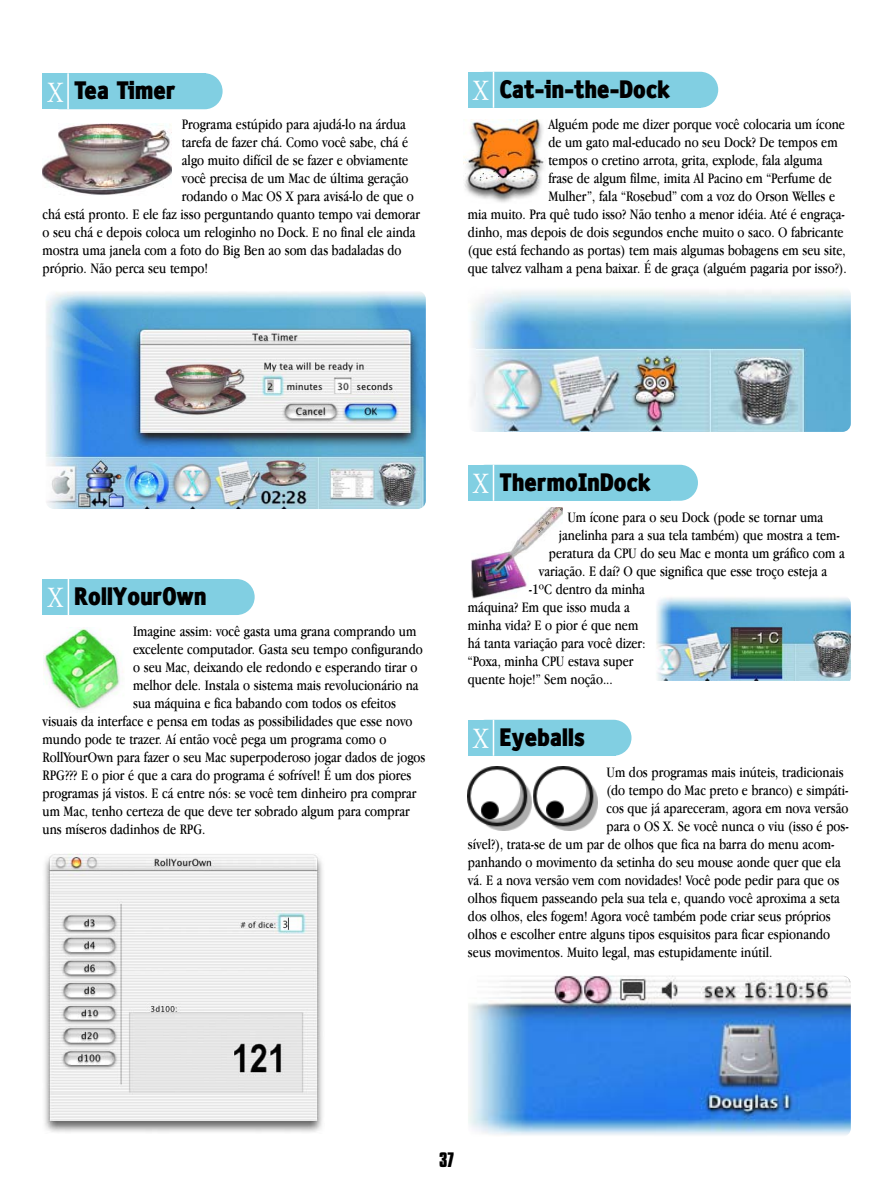
<style>
.page{position:relative;width:893px;height:1191px;background:#fff}
.page>*{position:absolute;margin:0;border:0;box-sizing:border-box;transform-origin:0 0}
.t1{font:800 24px "Oficina";color:#000}
.t2{font:700 18px "Compacta BT";color:#000}
.t3{font:15px "Macmania Garamond Normal";color:#000}
.s1{font-family:"Macmania Garamond";font-weight:300;font-size:30.75px;color:#fff}
</style>
<div class="page">
<img style="left:471px;top:507px;width:91px;height:91px">
<img style="left:463px;top:120px;width:81px;height:83px">
<div style="left:468px;top:72px;width:250px;height:36px;background:#81cfe2;border-radius:18px"></div>
<div style="left:468px;top:72px;width:232px;height:36px;background:#81cfe2"></div>
<hr style="left:492px;top:72px;width:2px;height:36px;background:#fff">
<img style="left:468px;top:286px;width:382px;height:146px;border-radius:9px">
<div style="left:43px;top:73px;width:179px;height:36px;background:#81cfe2;border-radius:18px"></div>
<div style="left:43px;top:73px;width:163px;height:36px;background:#81cfe2"></div>
<hr style="left:67px;top:73px;width:2px;height:36px;background:#fff">
<img style="left:46px;top:291px;width:380px;height:218px;border-radius:9px">
<img style="left:43px;top:124px;width:128px;height:71px">
<img style="left:468px;top:976px;width:382px;height:161px;border-radius:9px">
<div style="left:468px;top:720px;width:163px;height:36px;background:#81cfe2;border-radius:18px"></div>
<div style="left:468px;top:720px;width:147px;height:36px;background:#81cfe2"></div>
<hr style="left:492px;top:720px;width:2px;height:36px;background:#fff">
<img style="left:44px;top:853px;width:279px;height:279px">
<div style="left:43px;top:579px;width:212px;height:36px;background:#81cfe2;border-radius:18px"></div>
<div style="left:43px;top:579px;width:181px;height:36px;background:#81cfe2"></div>
<hr style="left:68px;top:579px;width:1px;height:36px;background:#fff">
<img style="left:43px;top:627px;width:81px;height:83px">
<div style="left:468px;top:465px;width:230px;height:36px;background:#81cfe2;border-radius:18px"></div>
<img style="left:656px;top:597px;width:194px;height:84px">
<img style="left:468px;top:766px;width:129px;height:64px">
<div style="left:468px;top:465px;width:202px;height:36px;background:#81cfe2"></div>
<hr style="left:492px;top:465px;width:2px;height:36px;background:#fff">
<h1 class="t1" style="left:48px;top:82px;width:130px"><span class="s1">X</span> Tea Timer</h1>
<h1 class="t1" style="left:473px;top:80px;width:199px"><span class="s1">X</span> Cat-in-the-Dock</h1>
<p class="t3" style="left:182px;top:118px;width:225px">Programa estúpido para ajudá-lo na árdua</p>
<p class="t3" style="left:182px;top:136px;width:228px">tarefa de fazer chá. Como você sabe, chá é</p>
<p class="t3" style="left:182px;top:154px;width:228px">algo muito difícil de se fazer e obviamente</p>
<p class="t3" style="left:182px;top:172px;width:228px">você precisa de um Mac de última geração</p>
<p class="t3" style="left:182px;top:190px;width:233px">rodando o Mac OS X para avisá-lo de que o</p>
<p class="t3" style="left:43px;top:208px;width:379px">chá está pronto. E ele faz isso perguntando quanto tempo vai demorar</p>
<p class="t3" style="left:43px;top:226px;width:374px">o seu chá e depois coloca um reloginho no Dock. E no final ele ainda</p>
<p class="t3" style="left:43px;top:244px;width:360px">mostra uma janela com a foto do Big Ben ao som das badaladas do</p>
<p class="t3" style="left:43px;top:262px;width:167px">próprio. Não perca seu tempo!</p>
<p class="t3" style="left:548px;top:118px;width:298px">Alguém pode me dizer porque você colocaria um ícone</p>
<p class="t3" style="left:548px;top:136px;width:291px">de um gato mal-educado no seu Dock? De tempos em</p>
<p class="t3" style="left:548px;top:154px;width:276px">tempos o cretino arrota, grita, explode, fala alguma</p>
<p class="t3" style="left:548px;top:172px;width:285px">frase de algum filme, imita Al Pacino em “Perfume de</p>
<p class="t3" style="left:548px;top:190px;width:288px">Mulher”, fala “Rosebud” com a voz do Orson Welles e</p>
<p class="t3" style="left:468px;top:208px;width:378px">mia muito. Pra quê tudo isso? Não tenho a menor idéia. Até é engraça-</p>
<p class="t3" style="left:468px;top:226px;width:377px">dinho, mas depois de dois segundos enche muito o saco. O fabricante</p>
<p class="t3" style="left:468px;top:244px;width:379px">(que está fechando as portas) tem mais algumas bobagens em seu site,</p>
<p class="t3" style="left:468px;top:262px;width:380px">que talvez valham a pena baixar. É de graça (alguém pagaria por isso?).</p>
<h1 class="t1" style="left:48px;top:588px;width:161px"><span class="s1">X</span> RollYourOwn</h1>
<p class="t3" style="left:133px;top:625px;width:285px">Imagine assim: você gasta uma grana comprando um</p>
<p class="t3" style="left:133px;top:643px;width:291px">excelente computador. Gasta seu tempo configurando</p>
<p class="t3" style="left:133px;top:661px;width:286px">o seu Mac, deixando ele redondo e esperando tirar o</p>
<p class="t3" style="left:133px;top:679px;width:287px">melhor dele. Instala o sistema mais revolucionário na</p>
<p class="t3" style="left:133px;top:697px;width:264px">sua máquina e fica babando com todos os efeitos</p>
<p class="t3" style="left:43px;top:715px;width:371px">visuais da interface e pensa em todas as possibilidades que esse novo</p>
<p class="t3" style="left:43px;top:733px;width:345px">mundo pode te trazer. Aí então você pega um programa como o</p>
<p class="t3" style="left:43px;top:751px;width:384px">RollYourOwn para fazer o seu Mac superpoderoso jogar dados de jogos</p>
<p class="t3" style="left:43px;top:769px;width:370px">RPG??? E o pior é que a cara do programa é sofrível! É um dos piores</p>
<p class="t3" style="left:43px;top:787px;width:375px">programas já vistos. E cá entre nós: se você tem dinheiro pra comprar</p>
<p class="t3" style="left:43px;top:805px;width:369px">um Mac, tenho certeza de que deve ter sobrado algum para comprar</p>
<p class="t3" style="left:43px;top:823px;width:164px">uns míseros dadinhos de RPG.</p>
<h1 class="t1" style="left:473px;top:473px;width:180px"><span class="s1">X</span> ThermoInDock</h1>
<p class="t3" style="left:567px;top:511px;width:257px">Um ícone para o seu Dock (pode se tornar uma</p>
<p class="t3" style="left:559px;top:529px;width:282px">janelinha para a sua tela também) que mostra a tem-</p>
<p class="t3" style="left:549px;top:547px;width:297px">peratura da CPU do seu Mac e monta um gráfico com a</p>
<p class="t3" style="left:539px;top:565px;width:289px">variação. E daí? O que significa que esse troço esteja a</p>
<p class="t3" style="left:529px;top:583px;width:118px">-1ºC dentro da minha</p>
<p class="t3" style="left:468px;top:601px;width:163px">máquina? Em que isso muda a</p>
<p class="t3" style="left:468px;top:619px;width:172px">minha vida? E o pior é que nem</p>
<p class="t3" style="left:468px;top:637px;width:179px">há tanta variação para você dizer:</p>
<p class="t3" style="left:468px;top:655px;width:167px">“Poxa, minha CPU estava super</p>
<p class="t3" style="left:468px;top:673px;width:146px">quente hoje!” Sem noção...</p>
<h1 class="t1" style="left:473px;top:728px;width:114px"><span class="s1">X</span> Eyeballs</h1>
<p class="t3" style="left:606px;top:766px;width:239px">Um dos programas mais inúteis, tradicionais</p>
<p class="t3" style="left:606px;top:784px;width:243px">(do tempo do Mac preto e branco) e simpáti-</p>
<p class="t3" style="left:606px;top:802px;width:243px">cos que já apareceram, agora em nova versão</p>
<p class="t3" style="left:606px;top:820px;width:244px">para o OS X. Se você nunca o viu (isso é pos-</p>
<p class="t3" style="left:468px;top:838px;width:368px">sível?), trata-se de um par de olhos que fica na barra do menu acom-</p>
<p class="t3" style="left:468px;top:856px;width:374px">panhando o movimento da setinha do seu mouse aonde quer que ela</p>
<p class="t3" style="left:468px;top:874px;width:373px">vá. E a nova versão vem com novidades! Você pode pedir para que os</p>
<p class="t3" style="left:468px;top:892px;width:373px">olhos fiquem passeando pela sua tela e, quando você aproxima a seta</p>
<p class="t3" style="left:468px;top:910px;width:364px">dos olhos, eles fogem! Agora você também pode criar seus próprios</p>
<p class="t3" style="left:468px;top:928px;width:364px">olhos e escolher entre alguns tipos esquisitos para ficar espionando</p>
<p class="t3" style="left:468px;top:946px;width:306px">seus movimentos. Muito legal, mas estupidamente inútil.</p>
<p class="t2" style="left:439px;top:1151px;width:16px">37</p>
</div>
